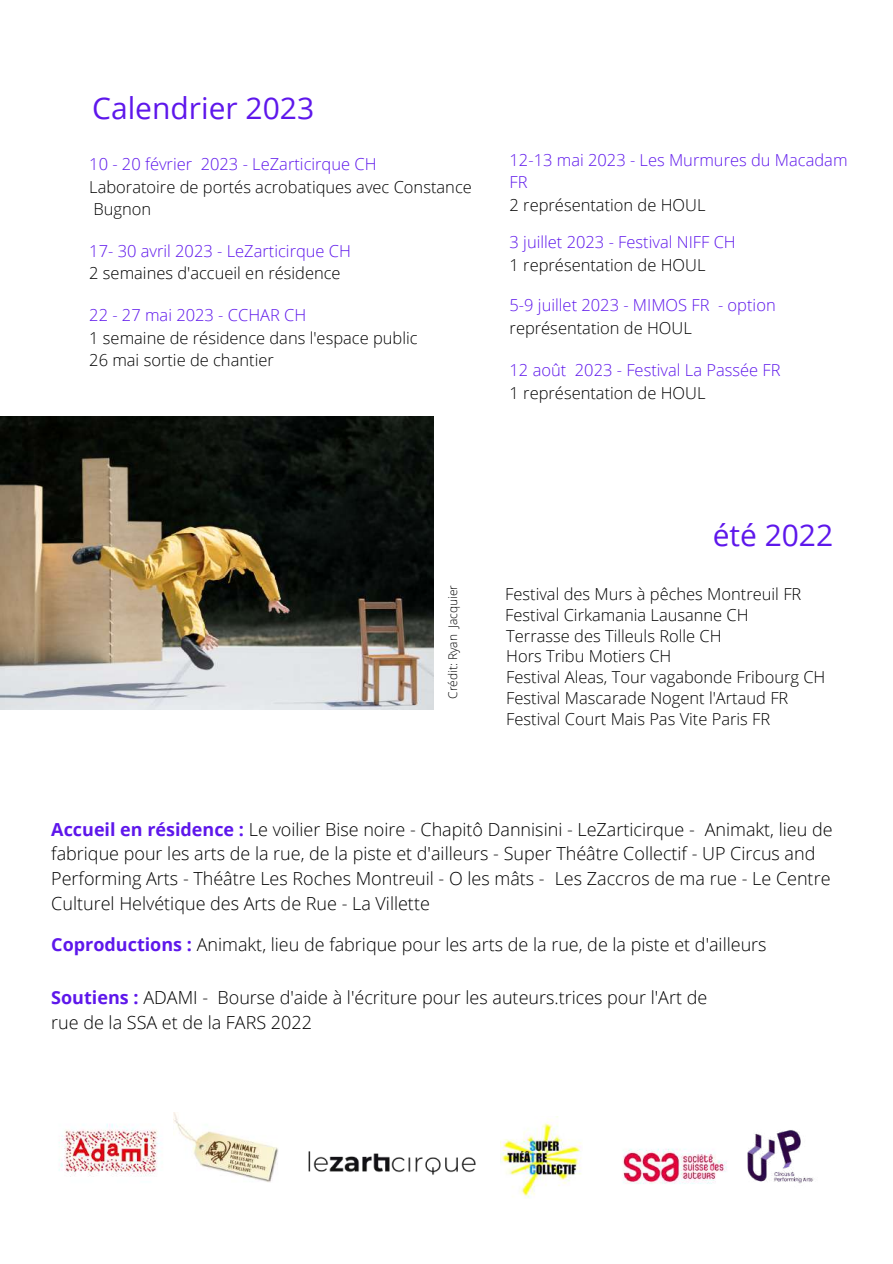
<style>
.page{position:relative;width:893px;height:1264px;background:#fff}
.page>*{position:absolute;margin:0;border:0;box-sizing:border-box;transform-origin:0 0}
.t1{font:30px "Open Sans";color:#5e17eb}
.t2{font:300 18px/24.8px "Open Sans";color:#000}
.t3{font:300 16.5px/20.7px "Open Sans";color:#000}
.t4{font:300 16.5px/22.5px "Open Sans";color:#5e17eb}
.t5{font:300 12px "Open Sans";color:#000}
.s1{font-weight:700;color:#5e17eb}
</style>
<div class="page">
<img style="left:308px;top:1151px;width:168px;height:24px">
<img style="left:0;top:416px;width:433px;height:293px">
<img style="left:747px;top:1130px;width:67px;height:54px">
<img style="left:500px;top:1116px;width:82px;height:82px">
<img style="left:622px;top:1148px;width:105px;height:36px">
<img style="left:59px;top:1124px;width:102px;height:53px">
<img style="left:173px;top:1112px;width:105px;height:70px">
<h1 class="t1" style="left:92px;top:87px;width:223px">Calendrier 2023</h1>
<p class="t4" style="left:89px;top:153px;width:289px">10 - 20 février 2023 - LeZarticirque CH</p>
<p class="t3" style="left:89px;top:175px;width:384px;line-height:22.5px">Laboratoire de portés acrobatiques avec Constance<br>Bugnon</p>
<p class="t4" style="left:89px;top:239px;width:263px">17- 30 avril 2023 - LeZarticirque CH</p>
<p class="t3" style="left:89px;top:263px;width:253px">2 semaines d'accueil en résidence</p>
<p class="t4" style="left:89px;top:303px;width:218px">22 - 27 mai 2023 - CCHAR CH</p>
<p class="t3" style="left:89px;top:326px;width:330px;line-height:22.5px">1 semaine de résidence dans l'espace public<br>26 mai sortie de chantier</p>
<p class="t4" style="left:509px;top:148px;width:339px">12-13 mai 2023 - Les Murmures du Macadam<br>FR</p>
<p class="t3" style="left:509px;top:194px;width:197px">2 représentation de HOUL</p>
<p class="t4" style="left:509px;top:230px;width:228px">3 juillet 2023 - Festival NIFF CH</p>
<p class="t3" style="left:509px;top:254px;width:197px">1 représentation de HOUL</p>
<p class="t4" style="left:509px;top:294px;width:267px">5-9 juillet 2023 - MIMOS FR - option</p>
<p class="t3" style="left:509px;top:317px;width:184px">représentation de HOUL</p>
<p class="t4" style="left:509px;top:359px;width:272px">12 août 2023 - Festival La Passée FR</p>
<p class="t3" style="left:509px;top:382px;width:197px">1 représentation de HOUL</p>
<p class="t5" style="left:444px;top:699px;width:115px;rotate:-90deg">Crédit: Ryan Jacquier</p>
<h1 class="t1" style="left:712px;top:514px;width:122px">été 2022</h1>
<p class="t3" style="left:505px;top:583px;width:322px">Festival des Murs à pêches Montreuil FR Festival Cirkamania Lausanne CH<br>Terrasse des Tilleuls Rolle CH<br>Hors Tribu Motiers CH<br>Festival Aleas, Tour vagabonde Fribourg CH Festival Mascarade Nogent l'Artaud FR</p>
<p class="t3" style="left:506px;top:708px;width:265px">Festival Court Mais Pas Vite Paris FR</p>
<p class="t2" style="left:51px;top:816px;width:782px"><span class="s1">Accueil en résidence :</span> Le voilier Bise noire - Chapitô Dannisini - LeZarticirque - Animakt, lieu de fabrique pour les arts de la rue, de la piste et d'ailleurs - Super Théâtre Collectif - UP Circus and Performing Arts - Théâtre Les Roches Montreuil - O les mâts - Les Zaccros de ma rue - Le Centre Culturel Helvétique des Arts de Rue - La Villette</p>
<p class="t2" style="left:51px;top:931px;width:716px"><span class="s1">Coproductions :</span> Animakt, lieu de fabrique pour les arts de la rue, de la piste et d'ailleurs</p>
<p class="t2" style="left:51px;top:984px;width:657px"><span class="s1">Soutiens :</span> ADAMI - Bourse d'aide à l'écriture pour les auteurs.trices pour l'Art de rue de la SSA et de la FARS 2022</p>
</div>
